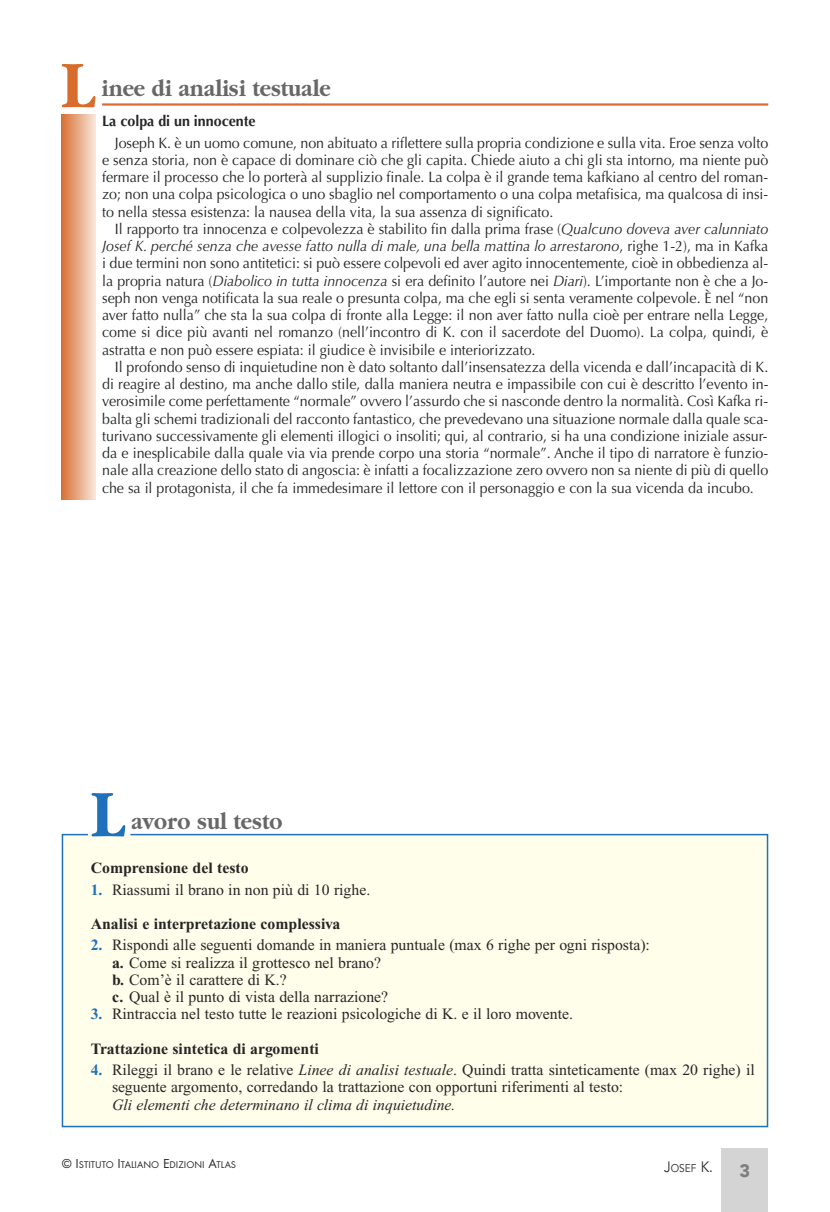
<style>
.page{position:relative;width:830px;height:1212px;background:#fff}
.page>*{position:absolute;margin:0;border:0;box-sizing:border-box;transform-origin:0 0}
.t1{font:700 69.15px "Garamond";color:#1f71b9;scale:.9 1}
.t2{font:700 69.15px "Garamond";color:#d76c2c;scale:.9 1}
.t3{font:700 24px "Garamond";color:#686768;scale:.9 1}
.t4{font:900 18px "Avenir";color:#7d7d7d}
.t5{font:15.75px/17.2px "Times New Roman";color:#272627}
.t6{font:700 15.75px/34.2px "Times New Roman";color:#272627}
.t7{font:italic 15.75px "Times New Roman";color:#272627}
.t8{font:15px/17.2px "Optima";color:#272627;text-align:justify;scale:.95 1}
.t9{font:700 15px "Optima";color:#272627;scale:.95 1}
.t10{font:11.25px "Avenir";color:#272627;scale:.9 1}
.t11{font:10.2px "Futura T";color:#272627}
.s1{font-style:italic}
.s2{color:#1f71b9}
.s3{font-weight:400}
.s4{font-weight:700;color:#1f71b9}
.s5{font-weight:700}
.s6{font-size:13.5px}
.s7{font-size:15px}
</style>
<div class="page">
<div style="left:721px;top:1148px;width:46px;height:64px;background:#d4d4d4"></div>
<div style="left:61px;top:833px;width:707px;height:295px;background:#fffeea"></div>
<hr style="left:102px;top:103px;width:665px;height:3px;background:#d76c2c">
<div style="left:62px;top:115px;width:34px;height:384px;background:linear-gradient(to right,#d97235,#f8e4d8)"></div>
<h1 class="t2" style="left:61px;top:43px;width:39px">L</h1>
<h2 class="t3" style="left:101px;top:73px;width:256px">inee di analisi testuale</h2>
<p class="t9" style="left:102px;top:115px;width:163px">La colpa di un innocente</p>
<p class="t8" style="left:102px;top:135px;width:702px;text-indent:13px">Joseph K. è un uomo comune, non abituato a riflettere sulla propria condizione e sulla vita. Eroe senza volto e senza storia, non è capace di dominare ciò che gli capita. Chiede aiuto a chi gli sta intorno, ma niente può fermare il processo che lo porterà al supplizio finale. La colpa è il grande tema kafkiano al centro del roman&shy;zo; non una colpa psicologica o uno sbaglio nel comportamento o una colpa metafisica, ma qualcosa di insi&shy;to nella stessa esistenza: la nausea della vita, la sua assenza di significato.</p>
<p class="t8" style="left:102px;top:222px;width:702px;text-indent:13px">Il rapporto tra innocenza e colpevolezza è stabilito fin dalla prima frase (<span class="s1">Qualcuno doveva aver calunniato Josef K. perché senza che avesse fatto nulla di male, una bella mattina lo arrestarono</span>, righe 1-2), ma in Kafka i due termini non sono antitetici: si può essere colpevoli ed aver agito innocentemente, cioè in obbedienza al&shy;la propria natura (<span class="s1">Diabolico in tutta innocenza</span> si era definito l’autore nei <span class="s1">Diari</span>). L’importante non è che a Jo&shy;seph non venga notificata la sua reale o presunta colpa, ma che egli si senta veramente colpevole. È nel “non aver fatto nulla” che sta la sua colpa di fronte alla Legge: il non aver fatto nulla cioè per entrare nella Legge, come si dice più avanti nel romanzo (nell’incontro di K. con il sacerdote del Duomo). La colpa, quindi, è astratta e non può essere espiata: il giudice è invisibile e interiorizzato.</p>
<p class="t8" style="left:102px;top:360px;width:702px;text-indent:13px">Il profondo senso di inquietudine non è dato soltanto dall’insensatezza della vicenda e dall’incapacità di K. di reagire al destino, ma anche dallo stile, dalla maniera neutra e impassibile con cui è descritto l’evento in&shy;verosimile come perfettamente “normale” ovvero l’assurdo che si nasconde dentro la normalità. Così Kafka ri&shy;balta gli schemi tradizionali del racconto fantastico, che prevedevano una situazione normale dalla quale sca&shy;turivano successivamente gli elementi illogici o insoliti; qui, al contrario, si ha una condizione iniziale assur&shy;da e inesplicabile dalla quale via via prende corpo una storia “normale”. Anche il tipo di narratore è funzio&shy;nale alla creazione dello stato di angoscia: è infatti a focalizzazione zero ovvero non sa niente di più di quello che sa il protagonista, il che fa immedesimare il lettore con il personaggio e con la sua vicenda da incubo.</p>
<h1 class="t1" style="left:91px;top:772px;width:39px">L</h1>
<h2 class="t3" style="left:131px;top:807px;width:169px">avoro sul testo</h2>
<p class="t6" style="left:91px;top:852px;width:159px">Comprensione del testo</p>
<p class="t6" style="left:91px;top:874px;width:281px"><span class="s2">1.</span> <span class="s3">Riassumi il brano in non più di 10 righe.<br></span>Analisi e interpretazione complessiva</p>
<p class="t5" style="left:112px;top:938px;width:539px;text-indent:-21px"><span class="s4">2.</span> Rispondi alle seguenti domande in maniera puntuale (max 6 righe per ogni risposta): <span class="s5">a.</span> Come si realizza il grottesco nel brano?<br><span class="s5">b.</span> Com’è il carattere di K.?<br><span class="s5">c.</span> Qual è il punto di vista della narrazione?</p>
<p class="t5" style="left:91px;top:998px;width:483px;line-height:34.2px"><span class="s4">3.</span> Rintraccia nel testo tutte le reazioni psicologiche di K. e il loro movente.<br><span class="s5">Trattazione sintetica di argomenti</span></p>
<p class="t5" style="left:112px;top:1063px;width:644px;text-indent:-21px"><span class="s4">4.</span> Rileggi il brano e le relative <span class="s1">Linee di analisi testuale</span>. Quindi tratta sinteticamente (max 20 righe) il seguente argomento, corredando la trattazione con opportuni riferimenti al testo:</p>
<p class="t7" style="left:112px;top:1099px;width:344px">Gli elementi che determinano il clima di inquietudine.</p>
<p class="t11" style="left:62px;top:1158px;width:176px"><span class="s6">© I</span>STITUTO <span class="s6">I</span>TALIANO <span class="s6">E</span>DIZIONI <span class="s6">A</span>TLAS</p>
<p class="t10" style="left:664px;top:1160px;width:56px"><span class="s7">J</span>OSEF <span class="s7">K.</span></p>
<p class="t4" style="left:739px;top:1159px;width:12px">3</p>
</div>
